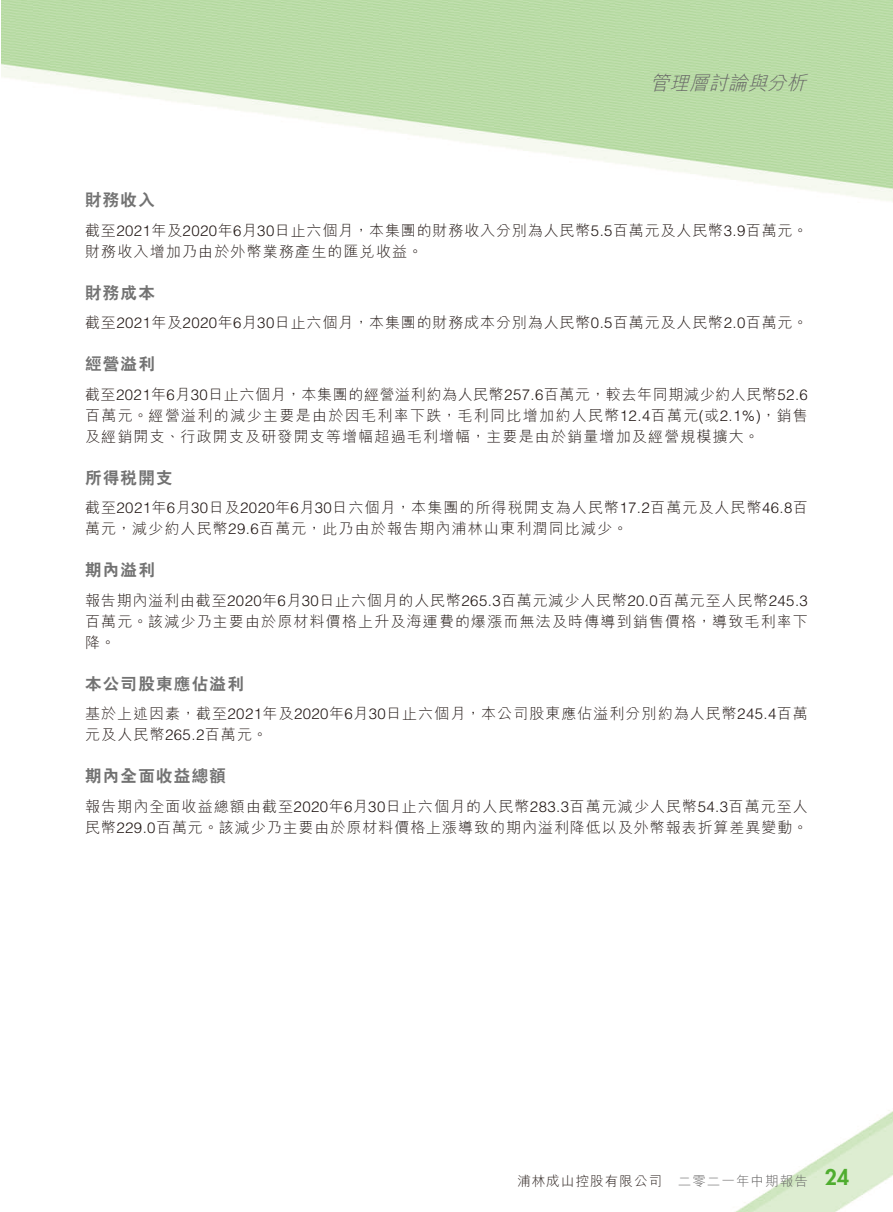
<style>
.page{position:relative;width:893px;height:1212px;background:#fff}
.page>*{position:absolute;margin:0;border:0;box-sizing:border-box;transform-origin:0 0}
.t1{font:800 21px "Futura Std";color:#4fad2f}
.t2{font:italic 300 19.5px "M Hei HK";color:#666565}
.t3{font:800 16.5px "C Hei 2 HK";letter-spacing:.08em;color:#727272}
.t4{font:300 15px/21px "M Hei HK";letter-spacing:.075em;color:#231916}
.t5{font:300 13.5px "M Hei HK";letter-spacing:.08em;color:#231916}
.t6{font:300 13.5px "M Hei HK";letter-spacing:.08em;color:#666565}
.s1{font-family:"Helvetica LT Std"}
</style>
<div class="page">
<img style="left:1px;top:0;width:892px;height:1212px">
<h2 class="t2" style="left:650px;top:73px;width:163px">管理層討論與分析</h2>
<p class="t3" style="left:85px;top:192px;width:71px">財務收入</p>
<p class="t4" style="left:85px;top:219px;width:724px">截至<span class="s1">2021</span>年及<span class="s1">2020</span>年 月<span class="s1">6 30</span>日止六個月，本集團的財務收入分別為人民幣<span class="s1">5.5</span>百萬元及人民幣<span class="s1">3.9</span>百萬元。財務收入增加乃由於外幣業務產生的匯兌收益。</p>
<p class="t3" style="left:85px;top:284px;width:71px">財務成本</p>
<p class="t4" style="left:85px;top:312px;width:724px">截至<span class="s1">2021</span>年及<span class="s1">2020</span>年 月<span class="s1">6 30</span>日止六個月，本集團的財務成本分別為人民幣<span class="s1">0.5</span>百萬元及人民幣<span class="s1">2.0</span>百萬元。</p>
<p class="t3" style="left:85px;top:356px;width:71px">經營溢利</p>
<p class="t4" style="left:85px;top:383px;width:724px;text-align:justify">截至<span class="s1">2021</span>年 月<span class="s1">6 30</span>日止六個月，本集團的經營溢利約為人民幣<span class="s1">257.6</span>百萬元，較去年同期減少約人民幣<span class="s1">52.6</span>百萬元。經營溢利的減少主要是由於因毛利率下跌，毛利同比增加約人民幣<span class="s1">12.4</span>百萬元或<span class="s1">( 2.1%</span> ，<span class="s1">)</span> 銷售及經銷開支、行政開支及研發開支等增幅超過毛利增幅，主要是由於銷量增加及經營規模擴大。</p>
<p class="t3" style="left:85px;top:469px;width:89px">所得稅開支</p>
<p class="t4" style="left:85px;top:497px;width:724px">截至<span class="s1">2021</span>年 月<span class="s1">6 30</span>日及<span class="s1">2020</span>年 月<span class="s1">6 30</span>日六個月，本集團的所得稅開支為人民幣<span class="s1">17.2</span>百萬元及人民幣<span class="s1">46.8</span>百萬元，減少約人民幣<span class="s1">29.6</span>百萬元，此乃由於報告期內浦林山東利潤同比減少。</p>
<p class="t3" style="left:85px;top:562px;width:71px">期內溢利</p>
<p class="t4" style="left:85px;top:589px;width:724px;text-align:justify">報告期內溢利由截至<span class="s1">2020</span>年 月<span class="s1">6 30</span>日止六個月的人民幣<span class="s1">265.3</span>百萬元減少人民幣<span class="s1">20.0</span>百萬元至人民幣<span class="s1">245.3</span>百萬元。該減少乃主要由於原材料價格上升及海運費的爆漲而無法及時傳導到銷售價格，導致毛利率下降。</p>
<p class="t3" style="left:85px;top:675px;width:160px">本公司股東應佔溢利</p>
<p class="t4" style="left:85px;top:703px;width:724px">基於上述因素，截至<span class="s1">2021</span>年及<span class="s1">2020</span>年 月<span class="s1">6 30</span>日止六個月，本公司股東應佔溢利分別約為人民幣<span class="s1">245.4</span>百萬元及人民幣<span class="s1">265.2</span>百萬元。</p>
<p class="t3" style="left:85px;top:768px;width:143px">期內全面收益總額</p>
<p class="t4" style="left:85px;top:795px;width:724px">報告期內全面收益總額由截至<span class="s1">2020</span>年 月<span class="s1">6 30</span>日止六個月的人民幣<span class="s1">283.3</span>百萬元減少人民幣<span class="s1">54.3</span>百萬元至人民幣<span class="s1">229.0</span>百萬元。該減少乃主要由於原材料價格上漲導致的期內溢利降低以及外幣報表折算差異變動。</p>
<p class="t5" style="left:517px;top:1174px;width:146px">浦林成山控股有限公司</p>
<p class="t6" style="left:678px;top:1174px;width:132px">二零二一年中期報告</p>
<h1 class="t1" style="left:825px;top:1164px;width:26px">24</h1>
</div>
